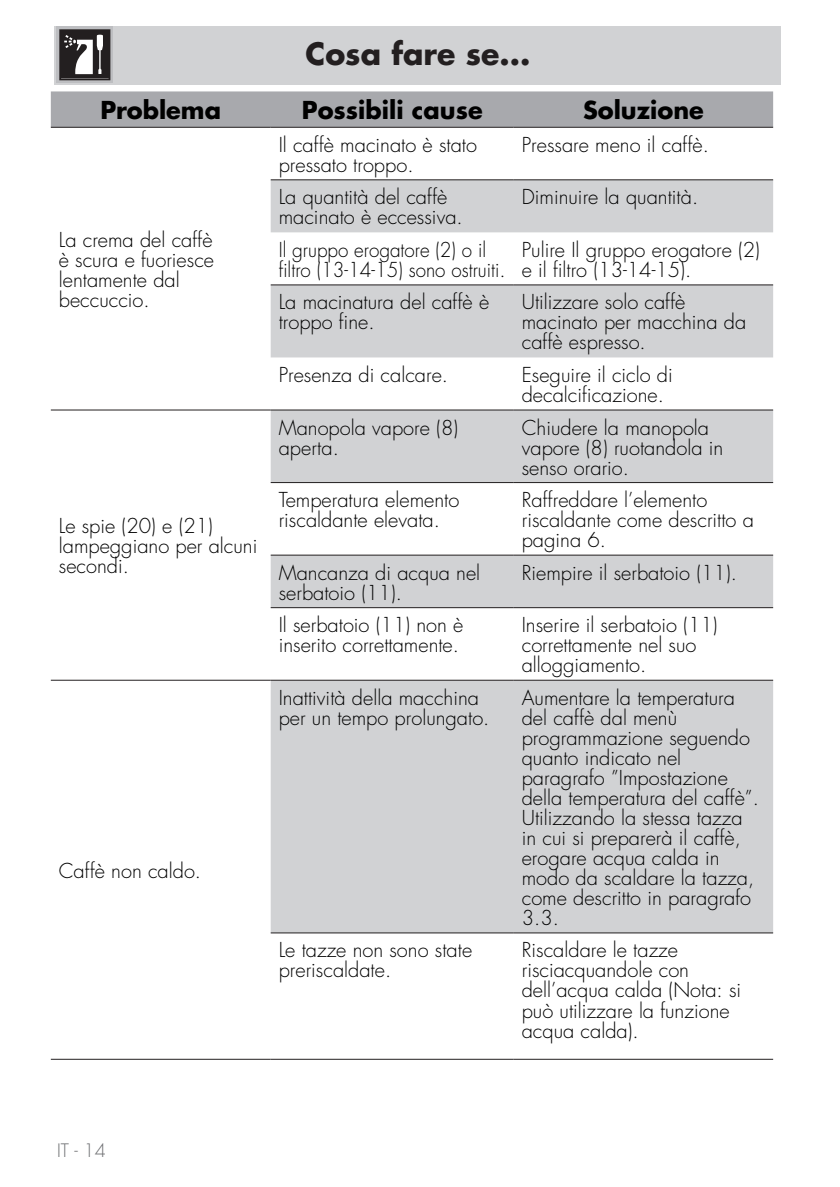
<style>
.page{position:relative;width:840px;height:1187px;background:#fff}
.page>*{position:absolute;margin:0;border:0;box-sizing:border-box;transform-origin:0 0}
.Testo{font:700 30px "Futura Std";color:#231f20}
.t1{font:700 24px "Futura Std";color:#000}
.t2{font:300 20px/20px "Futura Std";color:#000}
.t3{font:300 20px/20px "Futura Std";color:#000;scale:.94 1}
.t4{font:300 18px "Futura Std";color:#6c6d70}
</style>
<div class="page">
<div style="left:54px;top:26px;width:726px;height:58px;background:#d1d2d4"></div>
<svg style="left:56px;top:26px;width:57px;height:57px"></svg>
<svg style="left:59px;top:29px;width:51px;height:51px;background:#5c595a"></svg>
<div style="left:51px;top:91px;width:721px;height:36px;background:#a8a9ad"></div>
<svg style="left:270px;top:180px;width:502px;height:752px;fill:#d1d2d4"></svg>
<hr style="left:51px;top:127px;width:219px;height:1px;background:#231f20">
<hr style="left:270px;top:127px;width:243px;height:1px;background:#231f20">
<hr style="left:513px;top:127px;width:259px;height:1px;background:#231f20">
<hr style="left:51px;top:409px;width:219px;height:1px;background:#231f20">
<hr style="left:51px;top:679px;width:219px;height:1px;background:#231f20">
<hr style="left:51px;top:1058px;width:219px;height:1px;background:#231f20">
<hr style="left:270px;top:409px;width:243px;height:1px;background:#231f20">
<hr style="left:513px;top:409px;width:259px;height:1px;background:#231f20">
<hr style="left:270px;top:482px;width:243px;height:1px;background:#231f20">
<hr style="left:513px;top:482px;width:259px;height:1px;background:#231f20">
<hr style="left:270px;top:679px;width:243px;height:1px;background:#231f20">
<hr style="left:513px;top:679px;width:259px;height:1px;background:#231f20">
<hr style="left:270px;top:179px;width:243px;height:1px;background:#231f20">
<hr style="left:513px;top:179px;width:259px;height:1px;background:#231f20">
<hr style="left:270px;top:284px;width:243px;height:1px;background:#231f20">
<hr style="left:513px;top:284px;width:259px;height:1px;background:#231f20">
<hr style="left:270px;top:554px;width:243px;height:1px;background:#231f20">
<hr style="left:513px;top:554px;width:259px;height:1px;background:#231f20">
<hr style="left:270px;top:607px;width:243px;height:1px;background:#231f20">
<hr style="left:513px;top:607px;width:259px;height:1px;background:#231f20">
<hr style="left:270px;top:932px;width:243px;height:1px;background:#231f20">
<hr style="left:513px;top:932px;width:259px;height:1px;background:#231f20">
<hr style="left:270px;top:1058px;width:243px;height:1px;background:#231f20">
<hr style="left:513px;top:1058px;width:259px;height:1px;background:#231f20">
<p class="Testo" style="left:305px;top:34px;width:226px">Cosa fare se...</p>
<p class="t1" style="left:100px;top:94px;width:122px">Problema</p>
<p class="t1" style="left:301px;top:94px;width:182px">Possibili cause</p>
<p class="t1" style="left:582px;top:94px;width:122px">Soluzione</p>
<p class="t2" style="left:59px;top:230px;width:157px">La crema del caffè è scura e fuoriesce lentamente dal beccuccio.</p>
<p class="t2" style="left:59px;top:516px;width:200px">Le spie (20) e (21) lampeggiano per alcuni secondi.</p>
<p class="t2" style="left:59px;top:861px;width:144px">Caffè non caldo.</p>
<p class="t2" style="left:278px;top:135px;width:200px">Il caffè macinato è stato pressato troppo.</p>
<p class="t2" style="left:521px;top:135px;width:188px">Pressare meno il caffè.</p>
<p class="t2" style="left:278px;top:187px;width:185px">La quantità del caffè macinato è eccessiva.</p>
<p class="t2" style="left:521px;top:187px;width:178px">Diminuire la quantità.</p>
<p class="t3" style="left:278px;top:240px;width:243px">Il gruppo erogatore (2) o il filtro (13-14-15) sono ostruiti.</p>
<p class="t2" style="left:521px;top:240px;width:240px">Pulire Il gruppo erogatore (2) e il filtro (13-14-15).</p>
<p class="t2" style="left:278px;top:292px;width:212px">La macinatura del caffè è troppo fine.</p>
<p class="t2" style="left:521px;top:292px;width:226px">Utilizzare solo caffè macinato per macchina da caffè espresso.</p>
<p class="t2" style="left:278px;top:365px;width:171px">Presenza di calcare.</p>
<p class="t2" style="left:521px;top:365px;width:152px">Eseguire il ciclo di decalcificazione.</p>
<p class="t2" style="left:278px;top:417px;width:181px">Manopola vapore (8) aperta.</p>
<p class="t2" style="left:521px;top:417px;width:203px">Chiudere la manopola vapore (8) ruotandola in senso orario.</p>
<p class="t2" style="left:278px;top:490px;width:182px">Temperatura elemento riscaldante elevata.</p>
<p class="t2" style="left:521px;top:490px;width:233px">Raffreddare l’elemento riscaldante come descritto a pagina 6.</p>
<p class="t2" style="left:278px;top:562px;width:203px">Mancanza di acqua nel serbatoio (11).</p>
<p class="t2" style="left:521px;top:562px;width:217px">Riempire il serbatoio (11).</p>
<p class="t2" style="left:278px;top:615px;width:186px">Il serbatoio (11) non è inserito correttamente.</p>
<p class="t2" style="left:521px;top:615px;width:197px">Inserire il serbatoio (11) correttamente nel suo alloggiamento.</p>
<p class="t2" style="left:278px;top:687px;width:212px">Inattività della macchina per un tempo prolungato.</p>
<p class="t2" style="left:521px;top:687px;width:238px">Aumentare la temperatura del caffè dal menù programmazione seguendo quanto indicato nel paragrafo ”Impostazione della temperatura del caffè”.</p>
<p class="t2" style="left:521px;top:807px;width:234px">Utilizzando la stessa tazza in cui si preparerà il caffè, erogare acqua calda in modo da scaldare la tazza, come descritto in paragrafo<br>3.3.</p>
<p class="t2" style="left:278px;top:940px;width:195px">Le tazze non sono state preriscaldate.</p>
<p class="t2" style="left:521px;top:940px;width:221px">Riscaldare le tazze risciacquandole con dell’acqua calda (Nota: si può utilizzare la funzione acqua calda).</p>
<p class="t4" style="left:57px;top:1138px;width:50px">IT - 14</p>
</div>
